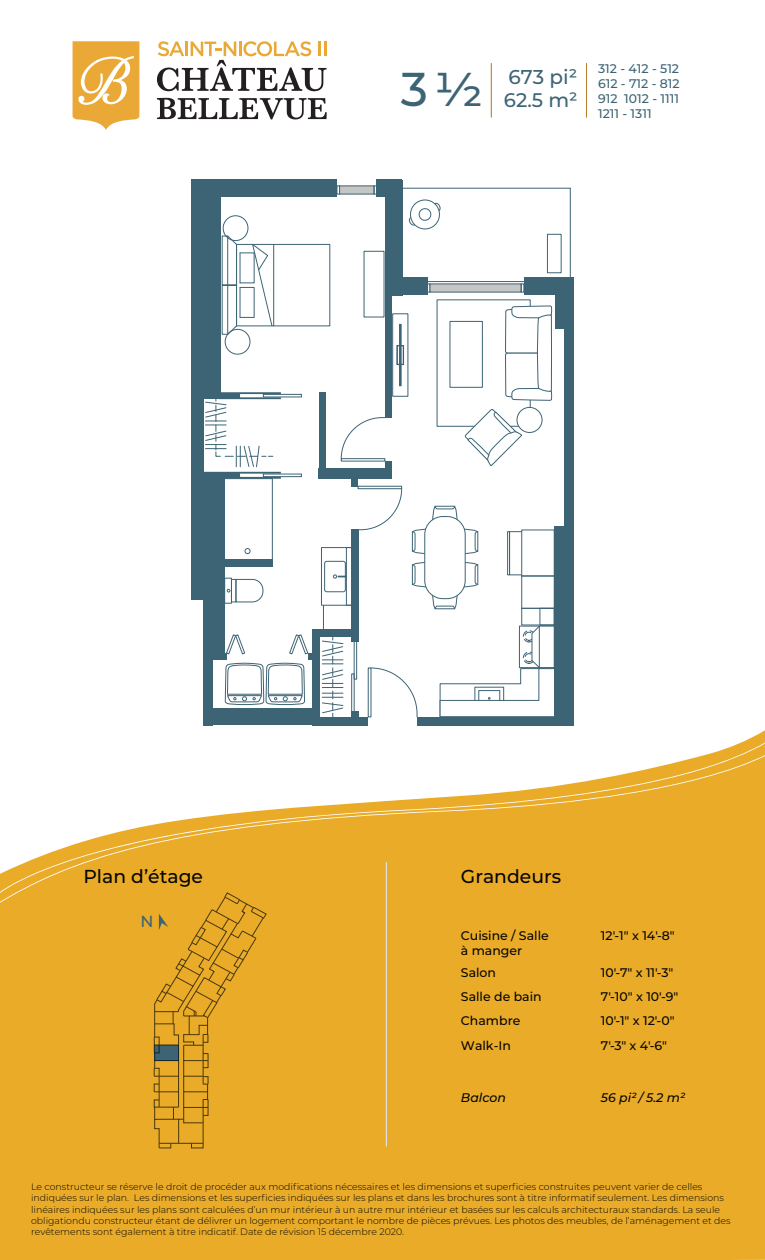
<style>
.page{position:relative;width:765px;height:1260px;background:#fff}
.page>*{position:absolute;margin:0;border:0;box-sizing:border-box;transform-origin:0 0}
.t1{font:500 47.38px "Montserrat";color:#3d6475}
.t2{font:500 20px "Montserrat";color:#3d6475}
.t3{font:500 19.62px "Montserrat";color:#3d6475}
.t4{font:500 18.75px "Montserrat";color:#040503}
.t5{font:500 16.12px "Montserrat";color:#3d6475}
.t6{font:500 12.5px/23.8px "Montserrat";color:#040503}
.t7{font:500 12.5px/15px "Montserrat";color:#3d6475;text-align:justify}
.t8{font:italic 500 12.5px "Montserrat";color:#040503}
.t9{font:300 9.38px/11.2px "Montserrat";color:#040503}
</style>
<div class="page">
<div style="left:0;top:730px;width:765px;height:530px;background:#e9ab28"></div>
<svg style="left:0;top:743px;width:765px;height:12px"></svg>
<svg style="left:0;top:755px;width:765px;height:149px;fill:#e9ab28"></svg>
<hr style="left:386px;top:862px;width:1px;height:284px;background:#dfdfde">
<hr style="left:491px;top:63px;width:1px;height:54px;background:#ba7e2b">
<hr style="left:586px;top:63px;width:1px;height:54px;background:#ba7e2b">
<svg style="left:157px;top:98px;width:170px;height:21px"></svg>
<svg style="left:73px;top:41px;width:66px;height:89px"></svg>
<svg style="left:157px;top:41px;width:170px;height:50px"></svg>
<svg style="left:154px;top:893px;width:113px;height:255px;background:#daa127"></svg>
<div style="left:507px;top:531px;width:3px;height:44px;border:1px solid #3d6475"></div>
<div style="left:521px;top:530px;width:34px;height:46px;background:#fff;border:1px solid #3d6475"></div>
<div style="left:521px;top:576px;width:34px;height:33px;border:1px solid #3d6475"></div>
<div style="left:521px;top:608px;width:34px;height:17px;border:1px solid #3d6475"></div>
<div style="left:540px;top:608px;width:15px;height:17px;border:1px solid #3d6475"></div>
<svg style="left:439px;top:625px;width:115px;height:92px"></svg>
<div style="left:200px;top:472px;width:24px;height:127px;background:#3d6475"></div>
<div style="left:263px;top:474px;width:39px;height:3px;border:1px solid #3d6475"></div>
<div style="left:263px;top:394px;width:39px;height:3px;border:1px solid #3d6475"></div>
<div style="left:399px;top:188px;width:172px;height:94px;border:1px solid #3d6475"></div>
<div style="left:547px;top:234px;width:14px;height:39px;border:1px solid #3d6475"></div>
<svg style="left:408px;top:199px;width:33px;height:31px"></svg>
<div style="left:339px;top:186px;width:35px;height:8px;background:#c7c6c6"></div>
<svg style="left:374px;top:186px;width:3px;height:8px"></svg>
<svg style="left:427px;top:284px;width:3px;height:8px"></svg>
<div style="left:430px;top:284px;width:91px;height:8px;background:#c7c6c6"></div>
<svg style="left:521px;top:284px;width:3px;height:8px"></svg>
<svg style="left:341px;top:417px;width:45px;height:42px"></svg>
<div style="left:358px;top:486px;width:44px;height:3px;border:1px solid #3d6475"></div>
<svg style="left:357px;top:488px;width:45px;height:42px"></svg>
<div style="left:368px;top:668px;width:3px;height:49px;border:1px solid #3d6475"></div>
<svg style="left:370px;top:667px;width:48px;height:51px"></svg>
<div style="left:223px;top:215px;width:25px;height:26px;border:1px solid #3d6475;border-radius:50%"></div>
<div style="left:225px;top:329px;width:25px;height:25px;border:1px solid #3d6475;border-radius:50%"></div>
<hr style="left:273px;top:244px;width:1px;height:82px;background:#3d6475">
<svg style="left:252px;top:246px;width:21px;height:81px"></svg>
<div style="left:240px;top:287px;width:14px;height:31px;border:1px solid #3d6475"></div>
<div style="left:236px;top:244px;width:94px;height:82px;border:1px solid #3d6475"></div>
<hr style="left:240px;top:287px;width:1px;height:30px;background:#3d6475">
<hr style="left:240px;top:253px;width:1px;height:30px;background:#3d6475">
<svg style="left:222px;top:235px;width:15px;height:100px"></svg>
<hr style="left:227px;top:285px;width:1px;height:49px;background:#3d6475">
<svg style="left:505px;top:305px;width:47px;height:96px"></svg>
<div style="left:450px;top:321px;width:33px;height:67px;border:1px solid #3d6475"></div>
<div style="left:517px;top:407px;width:25px;height:26px;border:1px solid #3d6475;border-radius:50%"></div>
<div style="left:392px;top:313px;width:16px;height:84px;background:#fff;border:1px solid #3d6475"></div>
<div style="left:397px;top:345px;width:7px;height:20px;background:#819ba6"></div>
<div style="left:397px;top:345px;width:7px;height:20px;border:1px solid #3d6475"></div>
<div style="left:399px;top:324px;width:2px;height:62px;border:1px solid #3d6475"></div>
<svg style="left:464px;top:409px;width:58px;height:58px"></svg>
<svg style="left:432px;top:506px;width:26px;height:14px"></svg>
<svg style="left:412px;top:528px;width:13px;height:26px"></svg>
<svg style="left:412px;top:562px;width:66px;height:47px"></svg>
<svg style="left:465px;top:528px;width:13px;height:26px"></svg>
<div style="left:425px;top:517px;width:40px;height:82px;background:#fff;border-radius:18px"></div>
<div style="left:424px;top:516px;width:42px;height:83px;border:1px solid #3d6475;border-radius:18px"></div>
<div style="left:222px;top:478px;width:51px;height:82px;border:1px solid #3d6475"></div>
<svg style="left:245px;top:548px;width:5px;height:6px"></svg>
<div style="left:224px;top:578px;width:8px;height:26px;border:1px solid #3d6475"></div>
<svg style="left:227px;top:579px;width:37px;height:24px"></svg>
<div style="left:323px;top:604px;width:30px;height:26px;border:1px solid #3d6475"></div>
<div style="left:321px;top:547px;width:31px;height:59px;background:#fff;border:1px solid #3d6475"></div>
<div style="left:346px;top:547px;width:7px;height:59px;border:1px solid #3d6475"></div>
<div style="left:324px;top:561px;width:22px;height:31px;border:1px solid #3d6475;border-radius:2px"></div>
<svg style="left:333px;top:575px;width:14px;height:3px"></svg>
<svg style="left:322px;top:636px;width:22px;height:81px"></svg>
<div style="left:351px;top:674px;width:3px;height:39px;border:1px solid #3d6475"></div>
<div style="left:354px;top:640px;width:3px;height:39px;border:1px solid #3d6475"></div>
<div style="left:417px;top:717px;width:156px;height:8px;background:#3d6475"></div>
<div style="left:317px;top:717px;width:51px;height:8px;background:#3d6475"></div>
<div style="left:554px;top:526px;width:19px;height:199px;background:#3d6475"></div>
<div style="left:564px;top:278px;width:9px;height:447px;background:#3d6475"></div>
<div style="left:555px;top:289px;width:15px;height:40px;background:#3d6475"></div>
<div style="left:524px;top:278px;width:49px;height:17px;background:#3d6475"></div>
<div style="left:385px;top:278px;width:42px;height:17px;background:#3d6475"></div>
<div style="left:385px;top:180px;width:17px;height:115px;background:#3d6475"></div>
<div style="left:377px;top:180px;width:25px;height:17px;background:#3d6475"></div>
<div style="left:192px;top:180px;width:145px;height:17px;background:#3d6475"></div>
<div style="left:192px;top:180px;width:29px;height:219px;background:#3d6475"></div>
<div style="left:192px;top:397px;width:12px;height:203px;background:#3d6475"></div>
<svg style="left:204px;top:392px;width:77px;height:87px"></svg>
<div style="left:224px;top:560px;width:49px;height:7px;background:#3d6475"></div>
<div style="left:203px;top:597px;width:21px;height:63px;background:#3d6475"></div>
<svg style="left:224px;top:634px;width:88px;height:71px"></svg>
<div style="left:203px;top:659px;width:9px;height:66px;background:#3d6475"></div>
<div style="left:203px;top:708px;width:116px;height:17px;background:#3d6475"></div>
<div style="left:312px;top:629px;width:7px;height:96px;background:#3d6475"></div>
<div style="left:351px;top:529px;width:7px;height:113px;background:#3d6475"></div>
<div style="left:351px;top:712px;width:7px;height:9px;background:#3d6475"></div>
<div style="left:319px;top:392px;width:6px;height:87px;background:#3d6475"></div>
<div style="left:385px;top:291px;width:7px;height:127px;background:#3d6475"></div>
<div style="left:385px;top:461px;width:7px;height:18px;background:#3d6475"></div>
<div style="left:351px;top:474px;width:7px;height:12px;background:#3d6475"></div>
<div style="left:319px;top:469px;width:73px;height:10px;background:#3d6475"></div>
<div style="left:312px;top:629px;width:44px;height:7px;background:#3d6475"></div>
<h1 class="t1" style="left:401px;top:56px;width:84px">3½</h1>
<h2 class="t2" style="left:508px;top:63px;width:70px">673 pi²</h2>
<h3 class="t3" style="left:504px;top:87px;width:75px">62.5 m²</h3>
<h3 class="t7" style="left:598px;top:60px;width:83px">312 - 412 - 512<br>612 - 712 - 812<br>912 1012 - 1111</h3>
<h3 class="t7" style="left:598px;top:105px;width:55px">1211 - 1311</h3>
<h3 class="t4" style="left:83px;top:864px;width:121px">Plan d’étage</h3>
<h3 class="t4" style="left:461px;top:864px;width:102px">Grandeurs</h3>
<h3 class="t5" style="left:140px;top:910px;width:15px">N</h3>
<h3 class="t6" style="left:461px;top:927px;width:89px;line-height:15px">Cuisine / Salle à manger</h3>
<h3 class="t6" style="left:461px;top:960px;width:82px">Salon<br>Salle de bain<br>Chambre</h3>
<h3 class="t6" style="left:601px;top:923px;width:75px">12'-1" x 14'-8"</h3>
<h3 class="t6" style="left:601px;top:960px;width:79px">10'-7" x 11'-3"<br>7'-10" x 10'-9"<br>10'-1" x 12'-0"</h3>
<h3 class="t6" style="left:461px;top:1033px;width:51px">Walk-In</h3>
<h3 class="t6" style="left:601px;top:1033px;width:68px">7'-3" x 4'-6"</h3>
<h3 class="t8" style="left:461px;top:1089px;width:46px">Balcon</h3>
<h3 class="t8" style="left:601px;top:1089px;width:86px">56 pi² / 5.2 m²</h3>
<p class="t9" style="left:31px;top:1181px;width:701px">Le constructeur se réserve le droit de procéder aux modifications nécessaires et les dimensions et superficies construites peuvent varier de celles indiquées sur le plan. Les dimensions et les superficies indiquées sur les plans et dans les brochures sont à titre informatif seulement. Les dimensions linéaires indiquées sur les plans sont calculées d’un mur intérieur à un autre mur intérieur et basées sur les calculs architecturaux standards. La seule obligationdu constructeur étant de délivrer un logement comportant le nombre de pièces prévues. Les photos des meubles, de l’aménagement et des revêtements sont également à titre indicatif. Date de révision 15 décembre 2020.</p>
</div>
